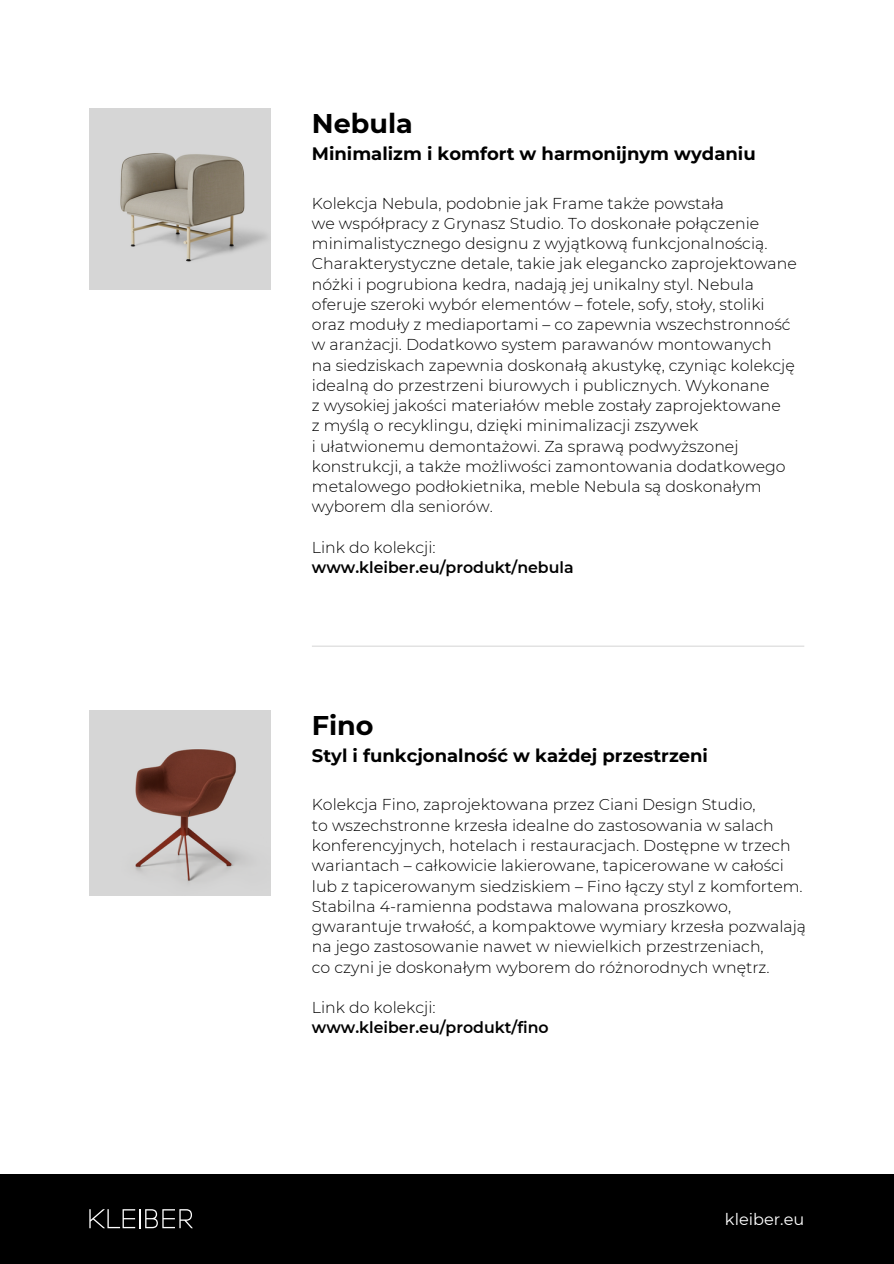
<style>
.page{position:relative;width:894px;height:1264px;background:#fff}
.page>*{position:absolute;margin:0;border:0;box-sizing:border-box;transform-origin:0 0}
.t1{font:700 27px "Montserrat";color:#000}
.t2{font:700 18px "Montserrat";color:#000}
.t3{font:16.2px "Montserrat";color:#fff}
.t4{font:300 15.75px/20.2px "Montserrat";color:#000}
.t5{font:600 15.75px "Montserrat";color:#000}
</style>
<div class="page">
<div style="left:0;top:1174px;width:893px;height:89px;background:#000"></div>
<svg style="left:89px;top:1209px;width:104px;height:19px"></svg>
<img style="left:89px;top:710px;width:181px;height:185px">
<img style="left:89px;top:109px;width:181px;height:180px">
<hr style="left:312px;top:645px;width:492px;height:1px;background:#d9d9d9">
<h2 class="t1" style="left:312px;top:107px;width:102px">Nebula</h2>
<p class="t2" style="left:312px;top:143px;width:445px">Minimalizm i komfort w harmonijnym wydaniu</p>
<p class="t4" style="left:312px;top:193px;width:413px">Kolekcja Nebula, podobnie jak Frame także powstała</p>
<p class="t4" style="left:312px;top:213px;width:486px">we współpracy z Grynasz Studio. To doskonałe połączenie minimalistycznego designu z wyjątkową funkcjonalnością.<br>Charakterystyczne detale, takie jak elegancko zaprojektowane nóżki i pogrubiona kedra, nadają jej unikalny styl. Nebula oferuje szeroki wybór elementów – fotele, sofy, stoły, stoliki</p>
<p class="t4" style="left:312px;top:314px;width:480px">oraz moduły z mediaportami – co zapewnia wszechstronność</p>
<p class="t4" style="left:312px;top:334px;width:461px">w aranżacji. Dodatkowo system parawanów montowanych</p>
<p class="t4" style="left:312px;top:355px;width:484px">na siedziskach zapewnia doskonałą akustykę, czyniąc kolekcję idealną do przestrzeni biurowych i publicznych. Wykonane</p>
<p class="t4" style="left:312px;top:395px;width:470px">z wysokiej jakości materiałów meble zostały zaprojektowane</p>
<p class="t4" style="left:312px;top:415px;width:388px">z myślą o recyklingu, dzięki minimalizacji zszywek</p>
<p class="t4" style="left:312px;top:436px;width:475px">i ułatwionemu demontażowi. Za sprawą podwyższonej konstrukcji, a także możliwości zamontowania dodatkowego metalowego podłokietnika, meble Nebula są doskonałym wyborem dla seniorów.</p>
<p class="t4" style="left:312px;top:537px;width:125px">Link do kolekcji:</p>
<p class="t5" style="left:312px;top:558px;width:263px">www.kleiber.eu/produkt/nebula</p>
<h1 class="t1" style="left:312px;top:709px;width:63px">Fino</h1>
<h2 class="t2" style="left:312px;top:744px;width:397px">Styl i funkcjonalność w każdej przestrzeni</h2>
<p class="t4" style="left:312px;top:794px;width:445px">Kolekcja Fino, zaprojektowana przez Ciani Design Studio,</p>
<p class="t4" style="left:312px;top:815px;width:495px">to wszechstronne krzesła idealne do zastosowania w salach konferencyjnych, hotelach i restauracjach. Dostępne w trzech wariantach – całkowicie lakierowane, tapicerowane w całości lub z tapicerowanym siedziskiem – Fino łączy styl z komfortem.<br>Stabilna 4-ramienna podstawa malowana proszkowo, gwarantuje trwałość, a kompaktowe wymiary krzesła pozwalają na jego zastosowanie nawet w niewielkich przestrzeniach,</p>
<p class="t4" style="left:312px;top:956px;width:459px">co czyni je doskonałym wyborem do różnorodnych wnętrz.</p>
<p class="t4" style="left:312px;top:997px;width:125px">Link do kolekcji:</p>
<p class="t5" style="left:312px;top:1018px;width:238px">www.kleiber.eu/produkt/fino</p>
<p class="t3" style="left:724px;top:1208px;width:81px">kleiber.eu</p>
</div>
